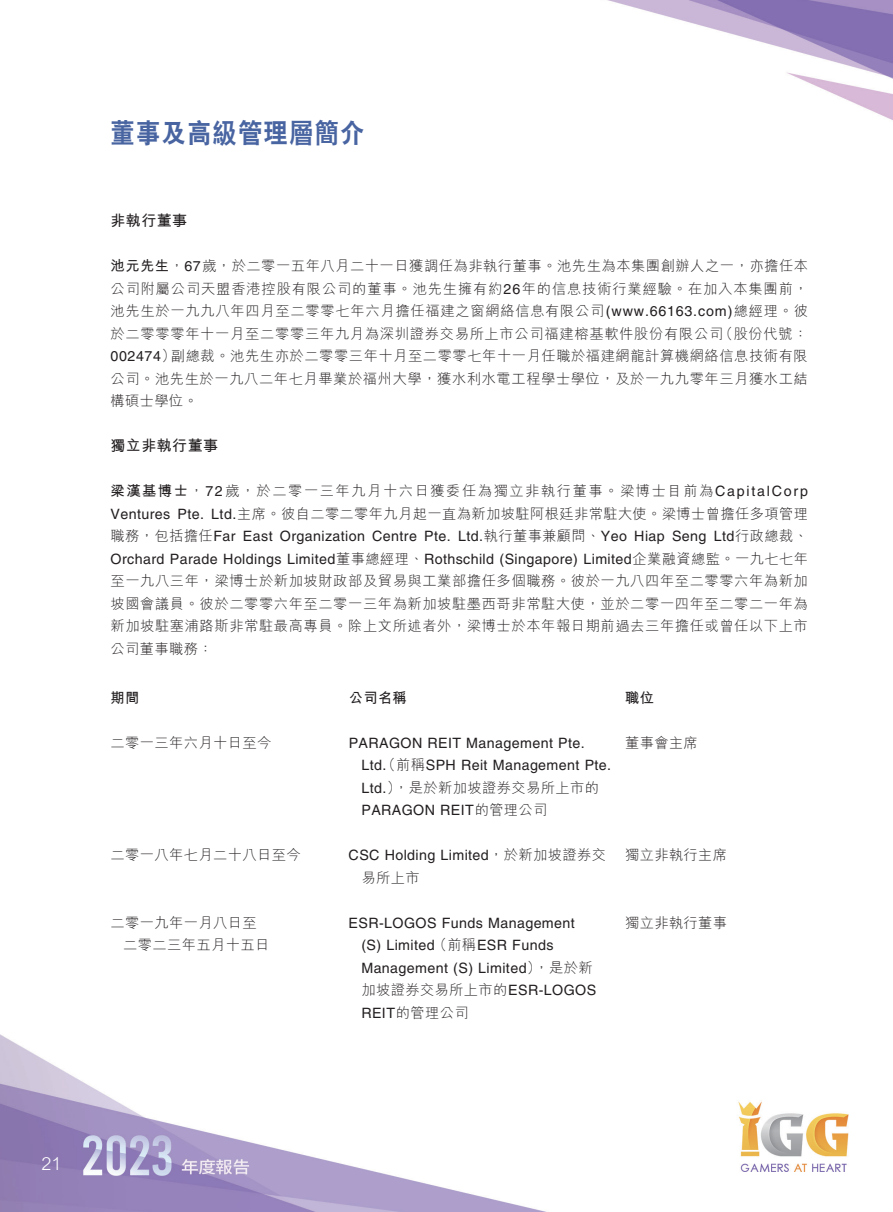
<style>
.page{position:relative;width:893px;height:1212px;background:#fff}
.page>*{position:absolute;margin:0;border:0;box-sizing:border-box;transform-origin:0 0}
.t1{font:800 27px "C Hei 2 HK";letter-spacing:.05em;color:#4864a1;scale:.9 1}
.t2{font:300 18px "M Hei HK";color:#fff}
.t3{font:700 15px "M Hei HK";letter-spacing:.03em;color:#231f20}
.t4{font:300 14.25px/22.5px "M Hei HK";letter-spacing:.04em;color:#231f20}
.t5{font:14.25px/22.5px "Helvetica LT Std";letter-spacing:.03em;color:#231f20}
.t6{font:700 14.25px "M Hei HK";letter-spacing:.03em;color:#231f20}
.s1{font-weight:700}
.s2{font-family:"Helvetica LT Std";font-weight:400}
.s3{font-family:"M Hei HK";font-weight:300}
</style>
<div class="page">
<img style="left:0;top:0;width:893px;height:1212px">
<h1 class="t1" style="left:111px;top:115px;width:284px">董事及高級管理層簡介</h1>
<p class="t3" style="left:111px;top:210px;width:78px">非執行董事</p>
<p class="t4" style="left:111px;top:254px;width:699px;text-align:right"><span class="s1">池元先生</span>，<span class="s2">67</span>歲，於二零一五年八月二十一日獲調任為非執行董事。池先生為本集團創辦人之一，亦擔任本公司附屬公司天盟香港控股有限公司的董事。池先生擁有約<span class="s2">26</span>年的信息技術行業經驗。在加入本集團前，池先生於一九九八年四月至二零零七年六月擔任福建之窗網絡信息有限公司<span class="s2">(www.66163.com)</span>總經理。彼（股份代號：</p>
<p class="t4" style="left:171px;top:322px;width:638px;text-indent:-60px">於二零零零年十一月至二零零三年九月為深圳證券交易所上市公司福建榕基軟件股份有限公司<br>副總裁。池先生亦於二零零三年十月至二零零七年十一月任職於福建網龍計算機網絡信息技術有限</p>
<p class="t5" style="left:111px;top:345px;width:67px">002474<span class="s3">）</span></p>
<p class="t4" style="left:111px;top:367px;width:699px">公司。池先生於一九八二年七月畢業於福州大學，獲水利水電工程學士學位，及於一九九零年三月獲水工結構碩士學位。</p>
<p class="t3" style="left:111px;top:435px;width:109px">獨立非執行董事</p>
<p class="t4" style="left:111px;top:479px;width:699px;text-align:right"><span class="s1">梁漢基博士</span>，<span class="s2">72</span>歲，於二零一三年九月十六日獲委任為獨立非執行董事。梁博士目前為<span class="s2">CapitalCorp<br>Ltd.</span>主席。彼自二零二零年九月起一直為新加坡駐阿根廷非常駐大使。梁博士曾擔任多項管理</p>
<p class="t5" style="left:111px;top:502px;width:61px">Ventures</p>
<p class="t5" style="left:178px;top:502px;width:28px">Pte.</p>
<p class="t4" style="left:111px;top:524px;width:127px">職務，包括擔任<span class="s2">Far</span></p>
<p class="t5" style="left:111px;top:547px;width:699px">Orchard Parade Holdings Limited<span class="s3">董事總經理、</span>Rothschild (Singapore) Limited<span class="s3">企業融資總監。一九七七年</span></p>
<p class="t4" style="left:111px;top:569px;width:699px;text-align:justify">至一九八三年，梁博士於新加坡財政部及貿易與工業部擔任多個職務。彼於一九八四年至二零零六年為新加坡國會議員。彼於二零零六年至二零一三年為新加坡駐墨西哥非常駐大使，並於二零一四年至二零二一年為新加坡駐塞浦路斯非常駐最高專員。除上文所述者外，梁博士於本年報日期前過去三年擔任或曾任以下上市公司董事職務：</p>
<p class="t6" style="left:625px;top:687px;width:30px">職位</p>
<p class="t4" style="left:458px;top:524px;width:171px"><span class="s2">Ltd.</span>執行董事兼顧問、<span class="s2">Yeo</span></p>
<p class="t4" style="left:714px;top:524px;width:96px"><span class="s2">Ltd</span>行政總裁、</p>
<p class="t5" style="left:280px;top:525px;width:87px">Organization</p>
<p class="t5" style="left:372px;top:525px;width:46px">Centre</p>
<p class="t5" style="left:672px;top:525px;width:36px">Seng</p>
<p class="t5" style="left:243px;top:525px;width:31px">East</p>
<p class="t5" style="left:424px;top:525px;width:28px">Pte.</p>
<p class="t5" style="left:634px;top:525px;width:32px">Hiap</p>
<p class="t6" style="left:349px;top:687px;width:60px">公司名稱</p>
<p class="t6" style="left:111px;top:687px;width:30px">期間</p>
<p class="t4" style="left:111px;top:731px;width:162px">二零一三年六月十日至今</p>
<p class="t5" style="left:349px;top:731px;width:238px">PARAGON REIT Management Pte.</p>
<p class="t4" style="left:625px;top:731px;width:74px">董事會主席</p>
<p class="t5" style="left:361px;top:754px;width:251px">Ltd<span class="s3">（</span>. <span class="s3">前稱</span>SPH Reit Management Pte.</p>
<p class="t4" style="left:361px;top:776px;width:239px"><span class="s2">Ltd</span> ，）<span class="s2">.</span> 是於新加坡證券交易所上市的</p>
<p class="t5" style="left:361px;top:799px;width:188px">PARAGON REIT<span class="s3">的管理公司</span></p>
<p class="t4" style="left:111px;top:844px;width:192px">二零一八年七月二十八日至今</p>
<p class="t5" style="left:349px;top:844px;width:259px">CSC Holding Limited<span class="s3">，於新加坡證券交</span></p>
<p class="t4" style="left:625px;top:844px;width:104px">獨立非執行主席</p>
<p class="t4" style="left:361px;top:866px;width:60px">易所上市</p>
<p class="t4" style="left:123px;top:911px;width:148px;text-indent:-13px">二零一九年一月八日至二零二三年五月十五日</p>
<p class="t5" style="left:361px;top:911px;width:233px;text-indent:-13px">ESR-LOGOS Funds Management<br>S( ) Limited<span class="s3">（前稱</span>ESR Funds<br>Management (S) Limited <span class="s3">，）是於新</span></p>
<p class="t4" style="left:361px;top:979px;width:236px">加坡證券交易所上市的<span class="s2">ESR-LOGOS<br>REIT</span>的管理公司</p>
<p class="t4" style="left:625px;top:911px;width:104px">獨立非執行董事</p>
<p class="t2" style="left:41px;top:1154px;width:22px">21</p>
</div>
